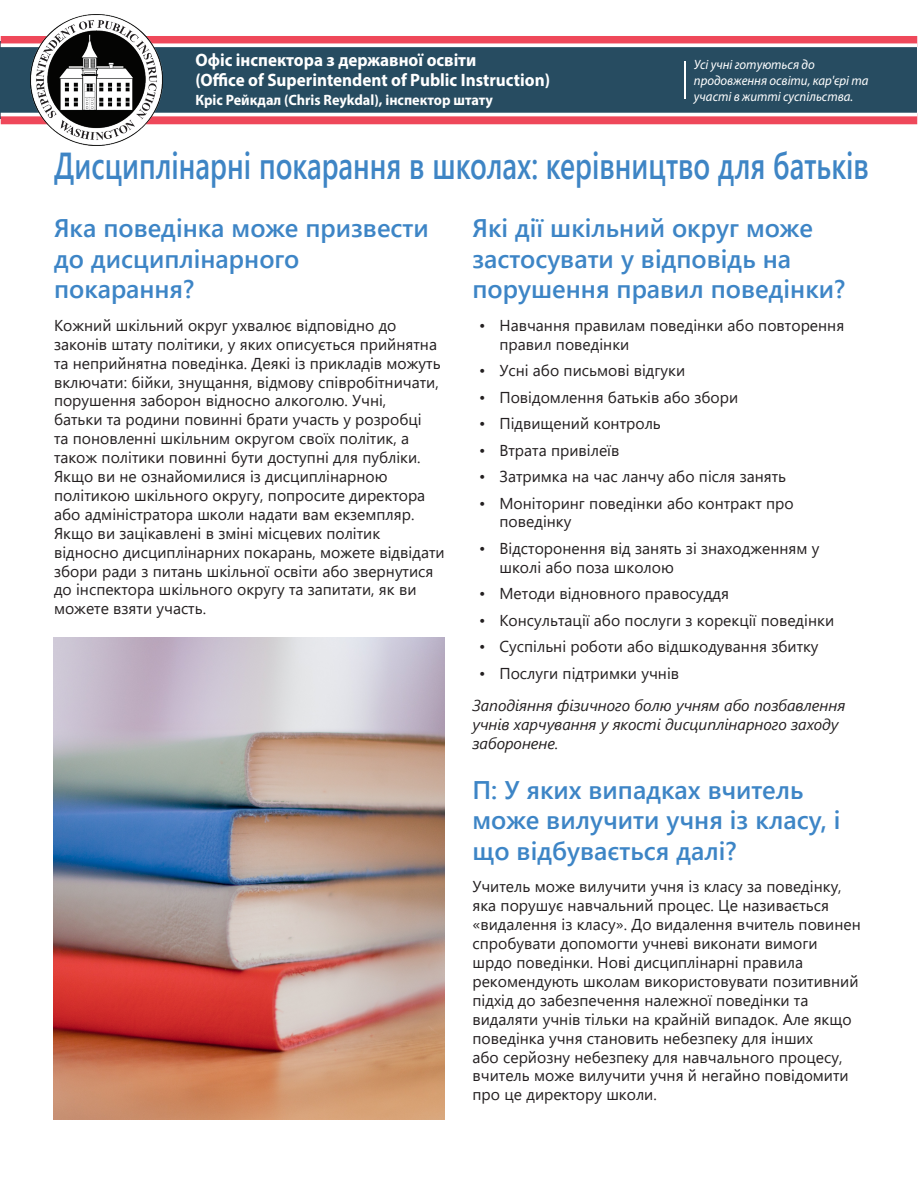
<style>
.page{position:relative;width:918px;height:1188px;background:#fff}
.page>*{position:absolute;margin:0;border:0;box-sizing:border-box;transform-origin:0 0}
.t1{font:600 37.5px "Segoe UI";color:#3e85c5;scale:.75 1}
.Question{font:600 25.5px/30.6px "Segoe UI";color:#3d85c6}
.Question-2{font:700 18px/19.5px "Myriad Pro";color:#fff;scale:.95 1}
.Answer{font:15.75px/18.9px "Segoe UI";color:#231f20}
.t2{font:italic 15.75px/18.9px "Segoe UI";color:#231f20}
.Question-3{font:700 15px "Myriad Pro";color:#fff;scale:.95 1}
.Question-4{font:italic 13.5px/16.2px "Myriad Pro";color:#fff;scale:.95 1}
</style>
<div class="page">
<svg style="left:1px;top:36px;width:916px;height:88px;background:#4d4c61"></svg>
<svg style="left:1px;top:43px;width:916px;height:4px"></svg>
<hr style="left:1px;top:113px;width:916px;height:3px;background:#fff">
<hr style="left:684px;top:61px;width:2px;height:38px;background:#fff">
<img style="left:31px;top:14px;width:132px;height:132px">
<img style="left:54px;top:638px;width:390px;height:481px">
<p class="Question-2" style="left:195px;top:50px;width:375px">Офіс інспектора з державної освіти<br>(Office of Superintendent of Public Instruction)</p>
<p class="Question-3" style="left:195px;top:91px;width:315px">Кріс Рейкдал (Chris Reykdal), інспектор штату</p>
<p class="Question-4" style="left:694px;top:56px;width:185px">Усі учні готуються до продовження освіти, кар'єрі та участі в житті суспільства.</p>
<p class="t1" style="left:54px;top:130px;width:1088px">Дисциплінарні покарання в школах: керівництво для батьків</p>
<p class="Question" style="left:54px;top:211px;width:376px">Яка поведінка може призвести до дисциплінарного покарання?</p>
<p class="Answer" style="left:54px;top:316px;width:392px">Кожний шкільний округ ухвалює відповідно до законів штату політики, у яких описується прийнятна та неприйнятна поведінка. Деякі із прикладів можуть включати: бійки, знущання, відмову співробітничати, порушення заборон відносно алкоголю. Учні,<br>батьки та родини повинні брати участь у розробці<br>та поновленні шкільним округом своїх політик, а також політики повинні бути доступні для публіки.<br>Якщо ви не ознайомилися із дисциплінарною політикою шкільного округу, попросите директора або адміністратора школи надати вам екземпляр.<br>Якщо ви зацікавлені в зміні місцевих політик відносно дисциплінарних покарань, можете відвідати збори ради з питань шкільної освіти або звернутися до інспектора шкільного округу та запитати, як ви можете взяти участь.</p>
<p class="Question" style="left:472px;top:211px;width:374px">Які дії шкільний округ може застосувати у відповідь на порушення правил поведінки?</p>
<p class="Answer" style="left:500px;top:316px;width:346px;text-indent:-20px">• Навчання правилам поведінки або повторення правил поведінки</p>
<p class="Answer" style="left:479px;top:361px;width:207px">• Усні або письмові відгуки</p>
<p class="Answer" style="left:479px;top:387px;width:261px">• Повідомлення батьків або збори</p>
<p class="Answer" style="left:479px;top:414px;width:183px">• Підвищений контроль</p>
<p class="Answer" style="left:479px;top:440px;width:142px">• Втрата привілеїв</p>
<p class="Answer" style="left:479px;top:467px;width:308px">• Затримка на час ланчу або після занять</p>
<p class="Answer" style="left:500px;top:493px;width:296px;text-indent:-20px">• Моніторинг поведінки або контракт про поведінку</p>
<p class="Answer" style="left:500px;top:539px;width:321px;text-indent:-20px">• Відсторонення від занять зі знаходженням у школі або поза школою</p>
<p class="Answer" style="left:479px;top:584px;width:251px">• Методи відновного правосуддя</p>
<p class="Answer" style="left:479px;top:610px;width:356px">• Консультації або послуги з корекції поведінки</p>
<p class="Answer" style="left:479px;top:637px;width:341px">• Суспільні роботи або відшкодування збитку</p>
<p class="Answer" style="left:479px;top:663px;width:201px">• Послуги підтримки учнів</p>
<p class="t2" style="left:473px;top:695px;width:374px">Заподіяння фізичного болю учням або позбавлення учнів харчування у якості дисциплінарного заходу заборонене.</p>
<p class="Question" style="left:472px;top:772px;width:369px">П: У яких випадках вчитель може вилучити учня із класу, і що відбувається далі?</p>
<p class="Answer" style="left:472px;top:877px;width:390px">Учитель може вилучити учня із класу за поведінку, яка порушує навчальний процес. Це називається «видалення із класу». До видалення вчитель повинен спробувати допомогти учневі виконати вимоги шрдо поведінки. Нові дисциплінарні правила рекомендують школам використовувати позитивний підхід до забезпечення належної поведінки та видаляти учнів тільки на крайній випадок. Але якщо поведінка учня становить небезпеку для інших<br>або серйозну небезпеку для навчального процесу, вчитель може вилучити учня й негайно повідомити про це директору школи.</p>
</div>
